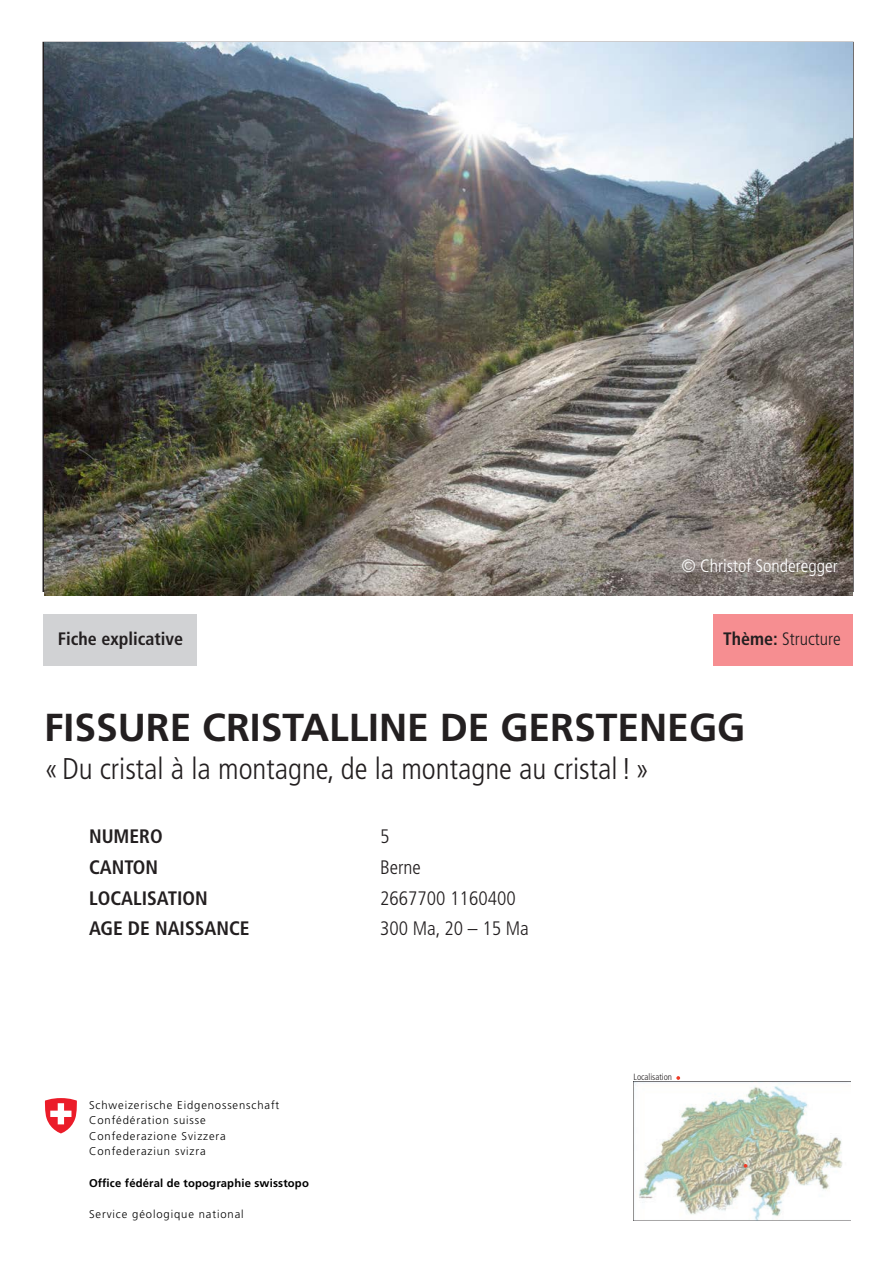
<style>
.page{position:relative;width:893px;height:1263px;background:#fff}
.page>*{position:absolute;margin:0;border:0;box-sizing:border-box;transform-origin:0 0}
.t1{font:700 39px "Frutiger LT Pro";color:#231f20}
.t2{font:300 condensed 30px "Frutiger LT Pro";color:#231f20}
.t3{font:700 condensed 19.5px "Frutiger LT Pro";color:#231f20}
.t4{font:300 condensed 19.5px "Frutiger LT Pro";color:#231f20}
.t5{font:300 condensed 18px "Frutiger LT Pro";color:#fff}
.t6{font:700 condensed 18px "Frutiger LT Pro";color:#231f20}
.t7{font:300 condensed 18px "Frutiger LT Pro";color:#231f20}
.t8{font:300 11.25px/15.6px "Frutiger LT Pro";letter-spacing:.08em;color:#000001}
.t9{font:700 11.25px "Frutiger LT Pro";letter-spacing:.015em;color:#000001}
.t10{font:300 condensed 9px "Frutiger LT Pro";color:#231f20}
.s1{font-weight:700}
</style>
<div class="page">
<img style="left:634px;top:1081px;width:216px;height:139px">
<svg style="left:744px;top:1164px;width:3px;height:4px"></svg>
<svg style="left:676px;top:1076px;width:4px;height:4px"></svg>
<div style="left:713px;top:614px;width:140px;height:51px;background:#f68e91"></div>
<div style="left:43px;top:614px;width:154px;height:51px;background:#d1d2d4"></div>
<img style="left:44px;top:43px;width:808px;height:552px">
<svg style="left:45px;top:1098px;width:32px;height:35px"></svg>
<h3 class="t5" style="left:681px;top:555px;width:158px">© Christof Sonderegger</h3>
<h3 class="t6" style="left:58px;top:628px;width:127px">Fiche explicative</h3>
<h3 class="t7" style="left:723px;top:628px;width:119px"><span class="s1">Thème:</span> Structure</h3>
<h1 class="t1" style="left:44px;top:704px;width:703px">FISSURE CRISTALLINE DE GERSTENEGG</h1>
<h2 class="t2" style="left:44px;top:751px;width:607px">«Du cristal à la montagne, de la montagne au cristal!»</h2>
<h3 class="t3" style="left:89px;top:824px;width:75px">NUMERO</h3>
<h3 class="t4" style="left:380px;top:825px;width:11px">5</h3>
<h3 class="t3" style="left:89px;top:855px;width:71px">CANTON</h3>
<h3 class="t4" style="left:380px;top:856px;width:42px">Berne</h3>
<h3 class="t3" style="left:89px;top:886px;width:120px">LOCALISATION</h3>
<h3 class="t4" style="left:380px;top:887px;width:137px">2667700 1160400</h3>
<h3 class="t3" style="left:89px;top:917px;width:162px">AGE DE NAISSANCE</h3>
<h3 class="t4" style="left:380px;top:917px;width:150px">300 Ma, 20 – 15 Ma</h3>
<p class="t8" style="left:89px;top:1097px;width:192px">Schweizerische Eidgenossenschaft<br>Confédération suisse<br>Confederazione Svizzera<br>Confederaziun svizra</p>
<p class="t9" style="left:89px;top:1176px;width:221px">Office fédéral de topographie swisstopo</p>
<p class="t8" style="left:89px;top:1206px;width:156px">Service géologique national</p>
<p class="t10" style="left:634px;top:1072px;width:40px">Localisation</p>
</div>
